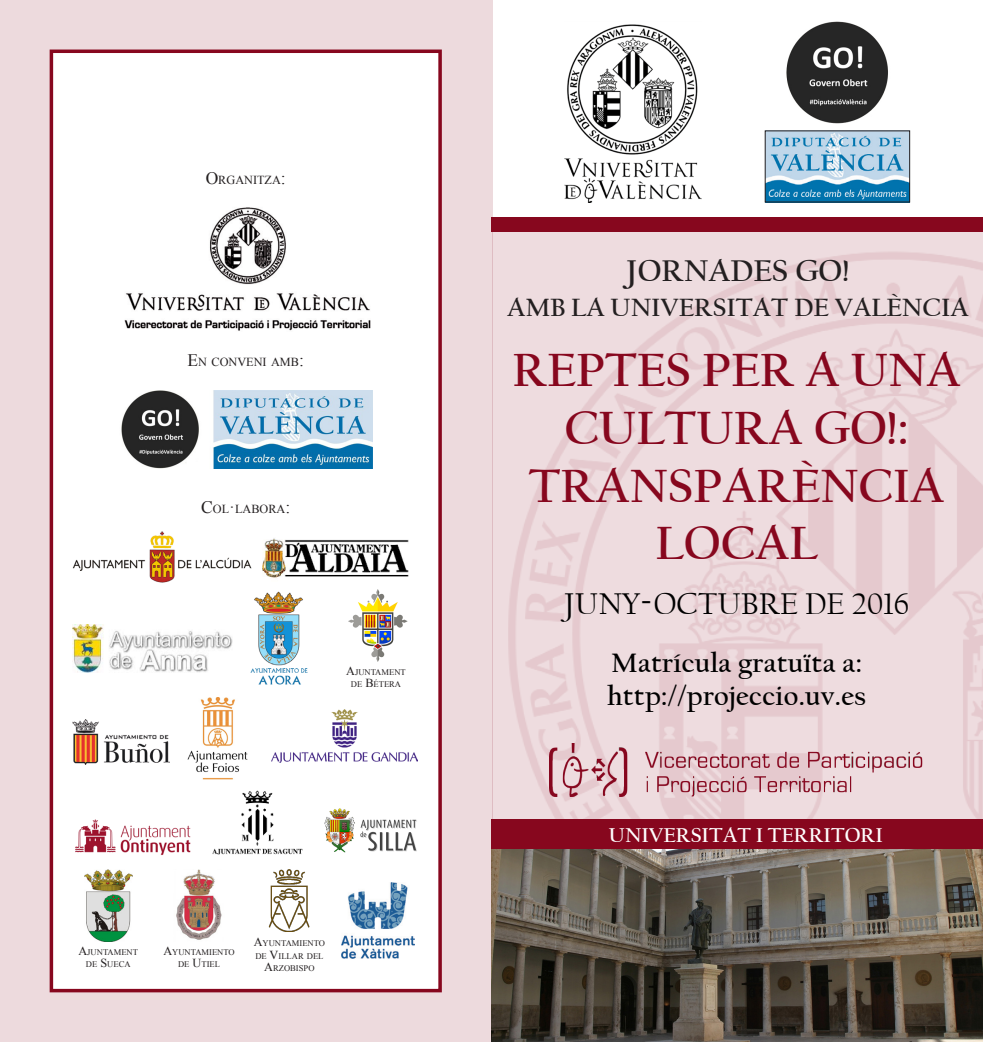
<style>
.page{position:relative;width:983px;height:1042px;background:#fff}
.page>*{position:absolute;margin:0;border:0;box-sizing:border-box;transform-origin:0 0}
.t1{font:700 49px "Californian FB";color:#87071e}
.t2{font:31.5px "Californian FB";color:#000}
.t3{font:700 31.5px "Californian FB";color:#231f20}
.t4{font:700 28px "Californian FB";letter-spacing:.01em;color:#000}
.t5{font:700 26.25px "Californian FB";color:#231f20}
.t6{font:700 21px "Californian FB";color:#fff}
.t7{font:12.25px "Times New Roman";color:#231f20}
.t8{font:8.58px/12.2px "Times New Roman";color:#231f20;text-align:center}
.s1{font-size:17.5px}
.s2{font-size:12.25px}
.s3{font-family:"Apex Serif"}
</style>
<div class="page">
<img style="left:492px;top:232px;width:490px;height:587px">
<div style="left:492px;top:217px;width:490px;height:15px;background:#87071e"></div>
<div style="left:491px;top:819px;width:491px;height:30px;background:#87071e"></div>
<div style="left:0;top:0;width:492px;height:1042px;background:#eddadd"></div>
<div style="left:50px;top:50px;width:391px;height:942px;background:#fff;border:4px solid #87071e"></div>
<img style="left:549px;top:743px;width:374px;height:53px">
<img style="left:124px;top:207px;width:247px;height:124px">
<img style="left:250px;top:591px;width:58px;height:94px">
<img style="left:187px;top:697px;width:61px;height:82px">
<img style="left:348px;top:590px;width:59px;height:71px">
<img style="left:269px;top:870px;width:41px;height:61px">
<img style="left:324px;top:808px;width:93px;height:45px">
<img style="left:72px;top:719px;width:97px;height:45px">
<img style="left:271px;top:709px;width:146px;height:53px">
<img style="left:72px;top:625px;width:160px;height:47px">
<img style="left:75px;top:819px;width:116px;height:36px">
<img style="left:72px;top:532px;width:179px;height:51px">
<img style="left:262px;top:538px;width:146px;height:40px">
<img style="left:84px;top:870px;width:48px;height:71px">
<img style="left:176px;top:870px;width:46px;height:70px">
<img style="left:342px;top:882px;width:72px;height:76px">
<img style="left:212px;top:790px;width:91px;height:65px">
<img style="left:121px;top:391px;width:251px;height:78px">
<img style="left:491px;top:849px;width:491px;height:193px">
<img style="left:564px;top:24px;width:137px;height:178px">
<img style="left:766px;top:133px;width:141px;height:67px">
<img style="left:786px;top:21px;width:102px;height:103px">
<p class="t7" style="left:206px;top:172px;width:82px"><span class="s1">O</span>RGANITZA<span class="s1">:</span></p>
<p class="t7" style="left:187px;top:353px;width:118px"><span class="s1">E</span>N CONVENI AMB<span class="s1">:</span></p>
<p class="t7" style="left:201px;top:500px;width:91px"><span class="s1">C</span>OL<span class="s1">·</span>LABORA<span class="s1">:</span></p>
<p class="t8" style="left:346px;top:666px;width:61px"><span class="s2">A</span>JUNTAMENT<br>DE <span class="s2">B</span>ÉTERA</p>
<p class="t8" style="left:78px;top:945px;width:61px"><span class="s2">A</span>JUNTAMENT<br>DE <span class="s2">S</span>UECA</p>
<p class="t8" style="left:163px;top:945px;width:72px"><span class="s2">A</span>YUNTAMIENTO<br>DE <span class="s2">U</span>TIEL</p>
<p class="t8" style="left:254px;top:937px;width:72px"><span class="s2">A</span>YUNTAMIENTO<br>DE <span class="s2">V</span>ILLAR DEL<br><span class="s2">A</span>RZOBISPO</p>
<p class="t3" style="left:626px;top:253px;width:224px">JORNADES GO!</p>
<p class="t5" style="left:507px;top:292px;width:463px">AMB LA UNIVERSITAT DE VALÈNCIA</p>
<p class="t1" style="left:512px;top:342px;width:449px">REPTES PER A UNA</p>
<p class="t1" style="left:564px;top:400px;width:346px">CULTURA GO!:</p>
<p class="t1" style="left:528px;top:458px;width:417px">TRANSPARÈNCIA</p>
<p class="t1" style="left:655px;top:516px;width:163px">LOCAL</p>
<p class="t2" style="left:563px;top:586px;width:347px">JUNY<span class="s3">-</span>OCTUBRE DE 2016</p>
<p class="t4" style="left:611px;top:647px;width:252px">Matrícula gratuïta a:</p>
<p class="t4" style="left:607px;top:680px;width:260px">http://projeccio.uv.es</p>
<p class="t6" style="left:608px;top:823px;width:275px">UNIVERSITAT I TERRITORI</p>
</div>
